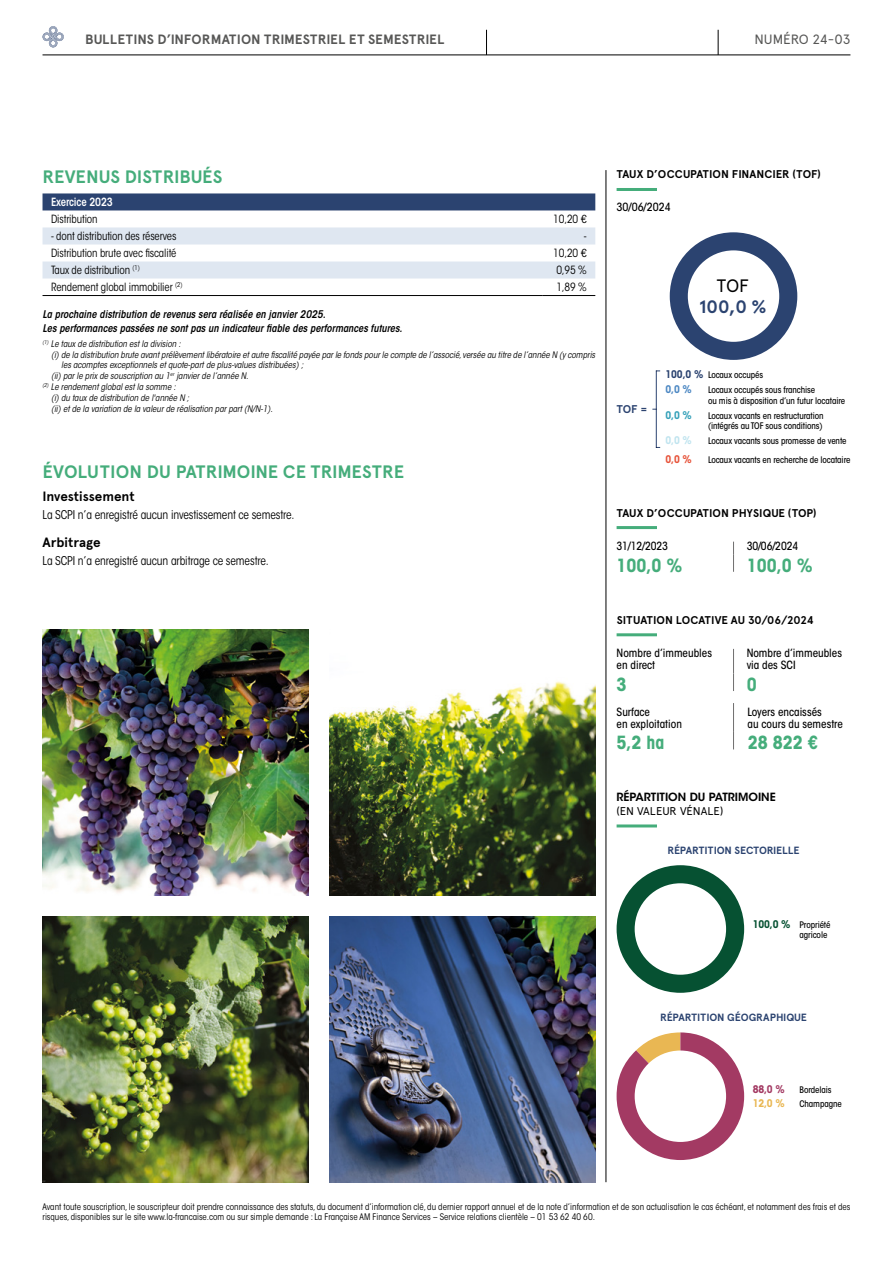
<style>
.page{position:relative;width:893px;height:1263px;background:#fff}
.page>*{position:absolute;margin:0;border:0;box-sizing:border-box;transform-origin:0 0}
.TITRE_2{font:700 18px "Apercu";color:#45ad7b}
.t1{font:700 condensed 18px "ITC Avant Garde Std";color:#45ad7b}
.t2{font:700 18px "Apercu";color:#2b4370}
.t3{font:18px "Apercu";color:#000}
.t4{font:700 13.5px "Apercu";letter-spacing:.005em;color:#575756}
.TITRE_3{font:700 13.5px "Apercu";color:#000}
.t5{font:13.5px "Apercu";letter-spacing:-.01em;color:#575756}
.TXT_COURANT{font:condensed 12px "ITC Avant Garde Std";letter-spacing:-.01em;color:#000}
.TXT_TABLEAU{font:condensed 11.25px "ITC Avant Garde Std";letter-spacing:-.01em;color:#000}
.TXT_TABLEAU-2{font:500 condensed 11.25px/12px "ITC Avant Garde Std";color:#000}
.TITRE_GRAPH{font:700 11.25px "Apercu";letter-spacing:.005em;color:#000}
.TITRE_GRAPH-2{font:600 11.25px/13.5px "ITC Avant Garde Std";color:#000}
.TXT_TABLEAU-3{font:600 condensed 11.25px "ITC Avant Garde Std";letter-spacing:-.01em;color:#fff}
.TITRE_GRAPH-3{font:700 11.25px "Apercu";color:#2b4370}
.NOTE{font:italic 600 condensed 10.5px "ITC Avant Garde Std";color:#000}
.TITRE_4{font:700 10.5px "Apercu";letter-spacing:-.01em;color:#2b4370}
.t6{font:700 condensed 10.5px "ITC Avant Garde Std";color:#a33a63}
.t7{font:700 condensed 10.5px "ITC Avant Garde Std";color:#e9b753}
.t8{font:700 condensed 10.5px "ITC Avant Garde Std";color:#4d88c3}
.t9{font:700 condensed 10.5px "ITC Avant Garde Std";color:#36a1b9}
.t10{font:700 condensed 10.5px "ITC Avant Garde Std";color:#c0e4ef}
.t11{font:700 condensed 10.5px "ITC Avant Garde Std";color:#e7543b}
.NOTE-2{font:italic condensed 9px/10.8px "ITC Avant Garde Std";color:#000}
.t12{font:condensed 9px/10.5px "ITC Avant Garde Std";color:#000}
.t13{font:500 condensed 9px/10.8px "ITC Avant Garde Std";letter-spacing:-.01em;color:#000}
.s1{font-weight:700;font-size:10.5px;color:#2b4370}
.s2{font-family:"Apercu";font-weight:400}
.s3{font-weight:700;font-size:10.5px;color:#065132}
</style>
<div class="page">
<hr style="left:606px;top:170px;width:1px;height:1012px;background:#000">
<svg style="left:718px;top:30px;width:1px;height:25px"></svg>
<svg style="left:43px;top:26px;width:21px;height:21px"></svg>
<hr style="left:43px;top:55px;width:807px;height:1px;background:#000">
<svg style="left:486px;top:30px;width:1px;height:25px"></svg>
<div style="left:43px;top:193px;width:552px;height:17px;background:#2b4370"></div>
<svg style="left:43px;top:227px;width:552px;height:51px"></svg>
<hr style="left:43px;top:295px;width:499px;height:1px;background:#000">
<hr style="left:542px;top:295px;width:53px;height:1px;background:#000">
<hr style="left:617px;top:526px;width:40px;height:3px;background:#45ad7b">
<svg style="left:733px;top:542px;width:1px;height:30px"></svg>
<div style="left:670px;top:232px;width:127px;height:128px;background:#2b4370;border-radius:64px"></div>
<div style="left:688px;top:250px;width:91px;height:92px;background:#fff;border-radius:50%"></div>
<hr style="left:617px;top:824px;width:40px;height:3px;background:#45ad7b">
<div style="left:617px;top:865px;width:127px;height:128px;background:#065132;border-radius:64px"></div>
<div style="left:635px;top:883px;width:91px;height:92px;background:#fff;border-radius:50%"></div>
<svg style="left:617px;top:1032px;width:127px;height:128px"></svg>
<div style="left:635px;top:1050px;width:91px;height:92px;background:#fff;border-radius:50%"></div>
<hr style="left:617px;top:633px;width:40px;height:3px;background:#45ad7b">
<svg style="left:733px;top:649px;width:1px;height:42px"></svg>
<svg style="left:733px;top:703px;width:1px;height:46px"></svg>
<hr style="left:656px;top:370px;width:1px;height:78px;background:#2b4370">
<hr style="left:617px;top:188px;width:40px;height:3px;background:#45ad7b">
<img style="left:330px;top:681px;width:265px;height:214px">
<img style="left:330px;top:916px;width:265px;height:266px">
<img style="left:43px;top:629px;width:265px;height:266px">
<img style="left:43px;top:916px;width:265px;height:266px">
<h2 class="t4" style="left:85px;top:31px;width:361px">BULLETINS D’INFORMATION TRIMESTRIEL ET SEMESTRIEL</h2>
<h2 class="t5" style="left:754px;top:31px;width:97px">NUMÉRO 24-03</h2>
<p class="TITRE_2" style="left:43px;top:166px;width:181px">REVENUS DISTRIBUÉS</p>
<p class="TXT_TABLEAU-3" style="left:51px;top:195px;width:63px">Exercice 2023</p>
<p class="TXT_TABLEAU" style="left:51px;top:212px;width:48px">Distribution</p>
<p class="TXT_TABLEAU" style="left:553px;top:212px;width:35px">10,20 €</p>
<p class="TXT_TABLEAU" style="left:51px;top:229px;width:127px">- dont distribution des réserves</p>
<p class="TXT_TABLEAU" style="left:584px;top:229px;width:4px">-</p>
<p class="TXT_TABLEAU" style="left:51px;top:246px;width:127px">Distribution brute avec fiscalité</p>
<p class="TXT_TABLEAU" style="left:553px;top:246px;width:35px">10,20 €</p>
<p class="TXT_TABLEAU" style="left:51px;top:263px;width:90px">Taux de distribution <sup>(1)</sup></p>
<p class="TXT_TABLEAU" style="left:556px;top:263px;width:32px">0,95 %</p>
<p class="TXT_TABLEAU" style="left:51px;top:280px;width:133px">Rendement global immobilier <sup>(2)</sup></p>
<p class="TXT_TABLEAU" style="left:556px;top:280px;width:32px">1,89 %</p>
<p class="NOTE" style="left:43px;top:307px;width:285px">La prochaine distribution de revenus sera réalisée en janvier 2025.</p>
<p class="NOTE" style="left:43px;top:321px;width:361px">Les performances passées ne sont pas un indicateur fiable des performances futures.</p>
<p class="NOTE-2" style="left:43px;top:338px;width:140px"><sup>(1)</sup> Le taux de distribution est la division :</p>
<p class="NOTE-2" style="left:61px;top:349px;width:536px;text-indent:-10px">(i) de la distribution brute avant prélèvement libératoire et autre fiscalité payée par le fonds pour le compte de l’associé, versée au titre de l’année N (y compris les acomptes exceptionnels et quote-part de plus-values distribuées) ;</p>
<p class="NOTE-2" style="left:51px;top:371px;width:199px">(ii) par le prix de souscription au 1<sup>er</sup> janvier de l’année N.</p>
<p class="NOTE-2" style="left:43px;top:382px;width:135px"><sup>(2)</sup> Le rendement global est la somme :</p>
<p class="NOTE-2" style="left:51px;top:392px;width:140px">(i) du taux de distribution de l'année N ;</p>
<p class="NOTE-2" style="left:51px;top:403px;width:223px">(ii) et de la variation de la valeur de réalisation par part (N/N-1).</p>
<p class="TITRE_2" style="left:43px;top:460px;width:363px">ÉVOLUTION DU PATRIMOINE CE TRIMESTRE</p>
<p class="TITRE_3" style="left:43px;top:488px;width:94px">Investissement</p>
<p class="TXT_COURANT" style="left:43px;top:507px;width:253px">La SCPI n’a enregistré aucun investissement ce semestre.</p>
<p class="TITRE_3" style="left:43px;top:534px;width:60px">Arbitrage</p>
<p class="TXT_COURANT" style="left:43px;top:553px;width:228px">La SCPI n’a enregistré aucun arbitrage ce semestre.</p>
<p class="TITRE_GRAPH" style="left:617px;top:168px;width:206px">TAUX D’OCCUPATION FINANCIER (TOF)</p>
<p class="TXT_TABLEAU-2" style="left:617px;top:201px;width:56px">30/06/2024</p>
<p class="t3" style="left:717px;top:275px;width:33px">TOF</p>
<p class="t2" style="left:699px;top:296px;width:69px">100,0 %</p>
<p class="TITRE_GRAPH-3" style="left:617px;top:402px;width:32px">TOF =</p>
<p class="t13" style="left:665px;top:370px;width:99px"><span class="s1">100,0 %</span> Locaux occupés</p>
<p class="t8" style="left:665px;top:382px;width:28px">0,0 %</p>
<p class="t13" style="left:708px;top:384px;width:139px">Locaux occupés sous franchise<br>ou mis à disposition d’un futur locataire</p>
<p class="t9" style="left:665px;top:408px;width:28px">0,0 %</p>
<p class="t13" style="left:708px;top:410px;width:117px">Locaux vacants en restructuration (intégrés au TOF sous conditions)</p>
<p class="t10" style="left:665px;top:434px;width:28px">0,0 %</p>
<p class="t13" style="left:708px;top:435px;width:140px">Locaux vacants sous promesse de vente</p>
<p class="t11" style="left:665px;top:452px;width:28px">0,0 %</p>
<p class="t13" style="left:708px;top:454px;width:144px">Locaux vacants en recherche de locataire</p>
<p class="TITRE_GRAPH" style="left:617px;top:506px;width:201px">TAUX D’OCCUPATION PHYSIQUE (TOP)</p>
<p class="TXT_TABLEAU-2" style="left:617px;top:540px;width:53px">31/12/2023</p>
<p class="TXT_TABLEAU-2" style="left:747px;top:540px;width:53px">30/06/2024</p>
<p class="t1" style="left:617px;top:554px;width:68px">100,0 %</p>
<p class="t1" style="left:747px;top:554px;width:68px">100,0 %</p>
<p class="TITRE_GRAPH" style="left:617px;top:613px;width:198px">SITUATION LOCATIVE AU 30/06/2024</p>
<p class="TXT_TABLEAU-2" style="left:617px;top:647px;width:97px">Nombre d’immeubles</p>
<p class="TXT_TABLEAU-2" style="left:617px;top:659px;width:40px">en direct</p>
<p class="TXT_TABLEAU-2" style="left:747px;top:647px;width:97px">Nombre d’immeubles</p>
<p class="TXT_TABLEAU-2" style="left:747px;top:659px;width:50px">via des SCI</p>
<p class="t1" style="left:617px;top:673px;width:12px">3</p>
<p class="t1" style="left:747px;top:673px;width:12px">0</p>
<p class="TXT_TABLEAU-2" style="left:617px;top:705px;width:35px">Surface</p>
<p class="TXT_TABLEAU-2" style="left:617px;top:717px;width:67px">en exploitation</p>
<p class="TXT_TABLEAU-2" style="left:747px;top:705px;width:97px">Loyers encaissés<br>au cours du semestre</p>
<p class="t1" style="left:617px;top:731px;width:50px">5,2 ha</p>
<p class="t1" style="left:748px;top:731px;width:72px">28 822 €</p>
<p class="TITRE_GRAPH-2" style="left:617px;top:790px;width:161px">RÉPARTITION DU PATRIMOINE <span class="s2">(EN VALEUR VÉNALE)</span></p>
<p class="TITRE_4" style="left:667px;top:844px;width:134px">RÉPARTITION SECTORIELLE</p>
<p class="t13" style="left:799px;top:919px;width:33px;text-indent:-47px"><span class="s3">100,0 %</span> Propriété agricole</p>
<p class="TITRE_4" style="left:660px;top:1011px;width:148px">RÉPARTITION GÉOGRAPHIQUE</p>
<p class="t6" style="left:753px;top:1082px;width:34px">88,0 %</p>
<p class="t13" style="left:799px;top:1084px;width:34px">Bordelais</p>
<p class="t7" style="left:753px;top:1097px;width:34px">12,0 %</p>
<p class="t13" style="left:799px;top:1098px;width:44px">Champagne</p>
<p class="t12" style="left:43px;top:1201px;width:809px">Avant toute souscription, le souscripteur doit prendre connaissance des statuts, du document d’information clé, du dernier rapport annuel et de la note d’information et de son actualisation le cas échéant, et notamment des frais et des risques, disponibles sur le site www.la-francaise.com ou sur simple demande : La Française AM Finance Services – Service relations clientèle – 01 53 62 40 60.</p>
</div>
